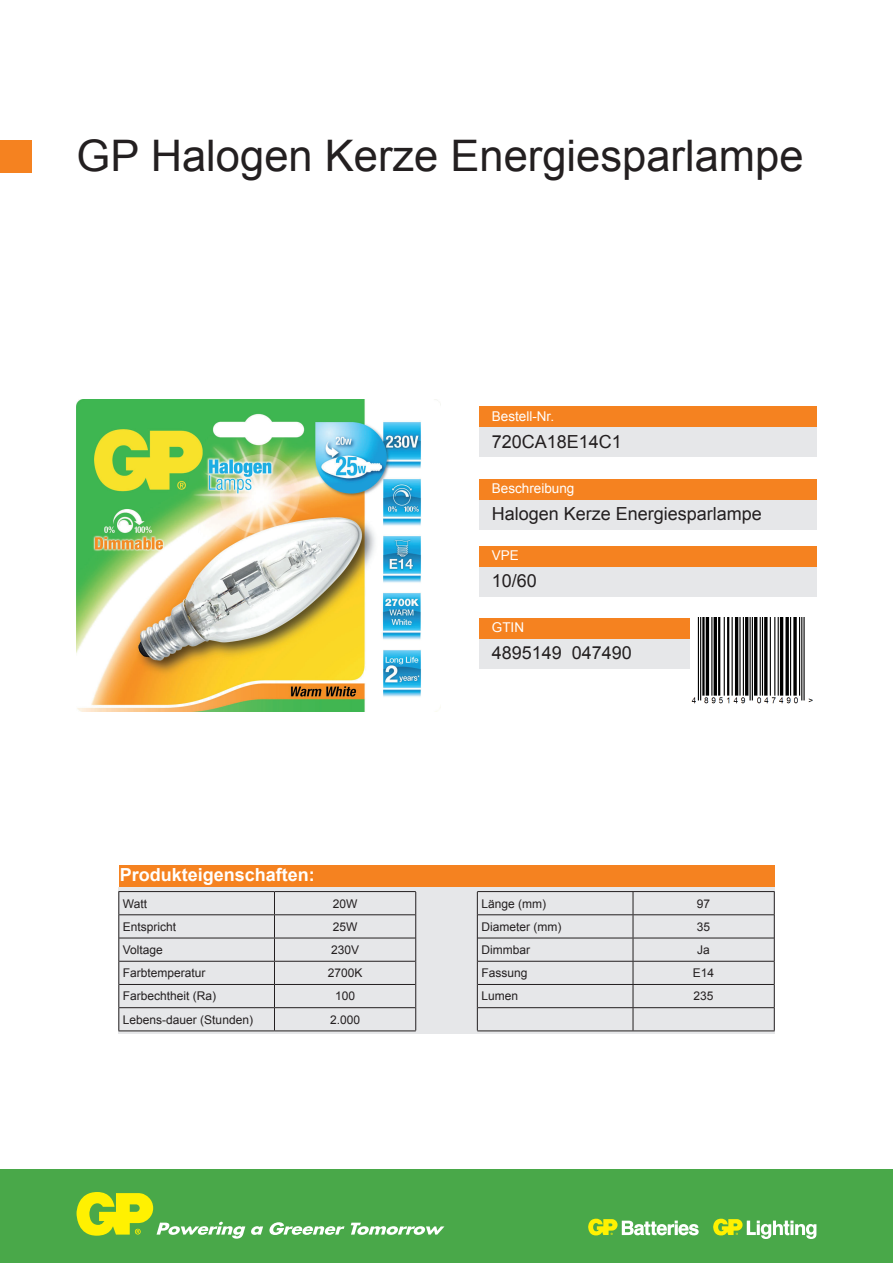
<style>
.page{position:relative;width:893px;height:1263px;background:#fff}
.page>*{position:absolute;margin:0;border:0;box-sizing:border-box;transform-origin:0 0}
.t1{font:43.5px "Arial";color:#231f20}
.t2{font:18px "Arial";color:#231f20}
.t3{font:700 18px "Arial";color:#fff}
.t4{font:13.5px "Arial";color:#fff}
.Standaard{font:12px "Arial";color:#231f20}
</style>
<div class="page">
<div style="left:479px;top:407px;width:337px;height:21px;background:#f58220"></div>
<div style="left:479px;top:479px;width:337px;height:21px;background:#f58220"></div>
<div style="left:479px;top:618px;width:337px;height:21px;background:#f58220"></div>
<div style="left:479px;top:546px;width:337px;height:22px;background:#f58220"></div>
<div style="left:0;top:140px;width:31px;height:33px;background:#f58220"></div>
<div style="left:479px;top:427px;width:337px;height:30px;background:#e6e7e9"></div>
<div style="left:479px;top:500px;width:337px;height:30px;background:#e6e7e9"></div>
<div style="left:479px;top:639px;width:337px;height:30px;background:#e6e7e9"></div>
<div style="left:479px;top:567px;width:337px;height:30px;background:#e6e7e9"></div>
<img style="left:77px;top:400px;width:364px;height:311px">
<div style="left:0;top:1169px;width:893px;height:94px;background:#49a849"></div>
<svg style="left:76px;top:1192px;width:169px;height:46px"></svg>
<svg style="left:251px;top:1226px;width:12px;height:9px"></svg>
<svg style="left:269px;top:1222px;width:75px;height:13px"></svg>
<svg style="left:351px;top:1223px;width:93px;height:12px"></svg>
<svg style="left:713px;top:1219px;width:103px;height:20px"></svg>
<svg style="left:588px;top:1219px;width:111px;height:16px"></svg>
<div style="left:119px;top:866px;width:656px;height:21px;background:#f58220"></div>
<div style="left:118px;top:887px;width:657px;height:147px;background:#e6e7e9"></div>
<hr style="left:118px;top:891px;width:156px;height:1px;background:#231f20">
<hr style="left:274px;top:1007px;width:141px;height:1px;background:#231f20">
<hr style="left:274px;top:891px;width:142px;height:1px;background:#231f20">
<hr style="left:633px;top:891px;width:142px;height:1px;background:#231f20">
<hr style="left:119px;top:914px;width:155px;height:1px;background:#231f20">
<hr style="left:274px;top:914px;width:141px;height:1px;background:#231f20">
<hr style="left:633px;top:914px;width:141px;height:1px;background:#231f20">
<hr style="left:119px;top:938px;width:155px;height:1px;background:#231f20">
<hr style="left:274px;top:938px;width:141px;height:1px;background:#231f20">
<hr style="left:633px;top:938px;width:141px;height:1px;background:#231f20">
<hr style="left:119px;top:961px;width:155px;height:1px;background:#231f20">
<hr style="left:274px;top:961px;width:141px;height:1px;background:#231f20">
<hr style="left:633px;top:961px;width:141px;height:1px;background:#231f20">
<hr style="left:119px;top:984px;width:155px;height:1px;background:#231f20">
<hr style="left:274px;top:984px;width:141px;height:1px;background:#231f20">
<hr style="left:274px;top:1030px;width:142px;height:1px;background:#231f20">
<svg style="left:415px;top:892px;width:1px;height:138px"></svg>
<hr style="left:477px;top:891px;width:156px;height:1px;background:#231f20">
<hr style="left:478px;top:914px;width:155px;height:1px;background:#231f20">
<hr style="left:478px;top:938px;width:155px;height:1px;background:#231f20">
<hr style="left:478px;top:961px;width:155px;height:1px;background:#231f20">
<hr style="left:119px;top:1007px;width:155px;height:1px;background:#231f20">
<hr style="left:118px;top:1030px;width:156px;height:1px;background:#231f20">
<svg style="left:118px;top:892px;width:1px;height:138px"></svg>
<svg style="left:274px;top:892px;width:1px;height:138px"></svg>
<hr style="left:478px;top:984px;width:155px;height:1px;background:#231f20">
<hr style="left:633px;top:984px;width:141px;height:1px;background:#231f20">
<hr style="left:478px;top:1007px;width:155px;height:1px;background:#231f20">
<hr style="left:633px;top:1007px;width:141px;height:1px;background:#231f20">
<hr style="left:477px;top:1030px;width:156px;height:1px;background:#231f20">
<hr style="left:633px;top:1030px;width:142px;height:1px;background:#231f20">
<svg style="left:477px;top:892px;width:1px;height:138px"></svg>
<svg style="left:633px;top:892px;width:1px;height:138px"></svg>
<svg style="left:774px;top:892px;width:1px;height:138px"></svg>
<img style="left:690px;top:618px;width:126px;height:86px">
<p class="t1" style="left:77px;top:127px;width:728px">GP Halogen Kerze Energiesparlampe</p>
<p class="t4" style="left:492px;top:407px;width:64px">Bestell-Nr.</p>
<p class="t2" style="left:492px;top:429px;width:132px">720CA18E14C1</p>
<p class="t4" style="left:492px;top:479px;width:84px">Beschreibung</p>
<p class="t2" style="left:492px;top:501px;width:272px">Halogen Kerze Energiesparlampe</p>
<p class="t4" style="left:492px;top:546px;width:29px">VPE</p>
<p class="t2" style="left:492px;top:569px;width:47px">10/60</p>
<p class="t4" style="left:492px;top:618px;width:34px">GTIN</p>
<p class="t2" style="left:492px;top:641px;width:142px">4895149 047490</p>
<p class="t3" style="left:120px;top:863px;width:197px">Produkteigenschaften:</p>
<p class="Standaard" style="left:123px;top:895px;width:26px">Watt</p>
<p class="Standaard" style="left:333px;top:895px;width:26px">20W</p>
<p class="Standaard" style="left:481px;top:895px;width:66px">Länge (mm)</p>
<p class="Standaard" style="left:697px;top:895px;width:15px">97</p>
<p class="Standaard" style="left:123px;top:919px;width:55px">Entspricht</p>
<p class="Standaard" style="left:333px;top:919px;width:26px">25W</p>
<p class="Standaard" style="left:481px;top:919px;width:81px">Diameter (mm)</p>
<p class="Standaard" style="left:697px;top:919px;width:15px">35</p>
<p class="Standaard" style="left:123px;top:942px;width:42px">Voltage</p>
<p class="Standaard" style="left:331px;top:942px;width:30px">230V</p>
<p class="Standaard" style="left:481px;top:942px;width:50px">Dimmbar</p>
<p class="Standaard" style="left:697px;top:942px;width:14px">Ja</p>
<p class="Standaard" style="left:123px;top:965px;width:84px">Farbtemperatur</p>
<p class="Standaard" style="left:328px;top:965px;width:36px">2700K</p>
<p class="Standaard" style="left:481px;top:965px;width:48px">Fassung</p>
<p class="Standaard" style="left:693px;top:965px;width:23px">E14</p>
<p class="Standaard" style="left:123px;top:988px;width:95px">Farbechtheit (Ra)</p>
<p class="Standaard" style="left:335px;top:988px;width:22px">100</p>
<p class="Standaard" style="left:481px;top:988px;width:38px">Lumen</p>
<p class="Standaard" style="left:694px;top:988px;width:22px">235</p>
<p class="Standaard" style="left:123px;top:1011px;width:132px">Lebens-dauer (Stunden)</p>
<p class="Standaard" style="left:330px;top:1011px;width:32px">2.000</p>
</div>
